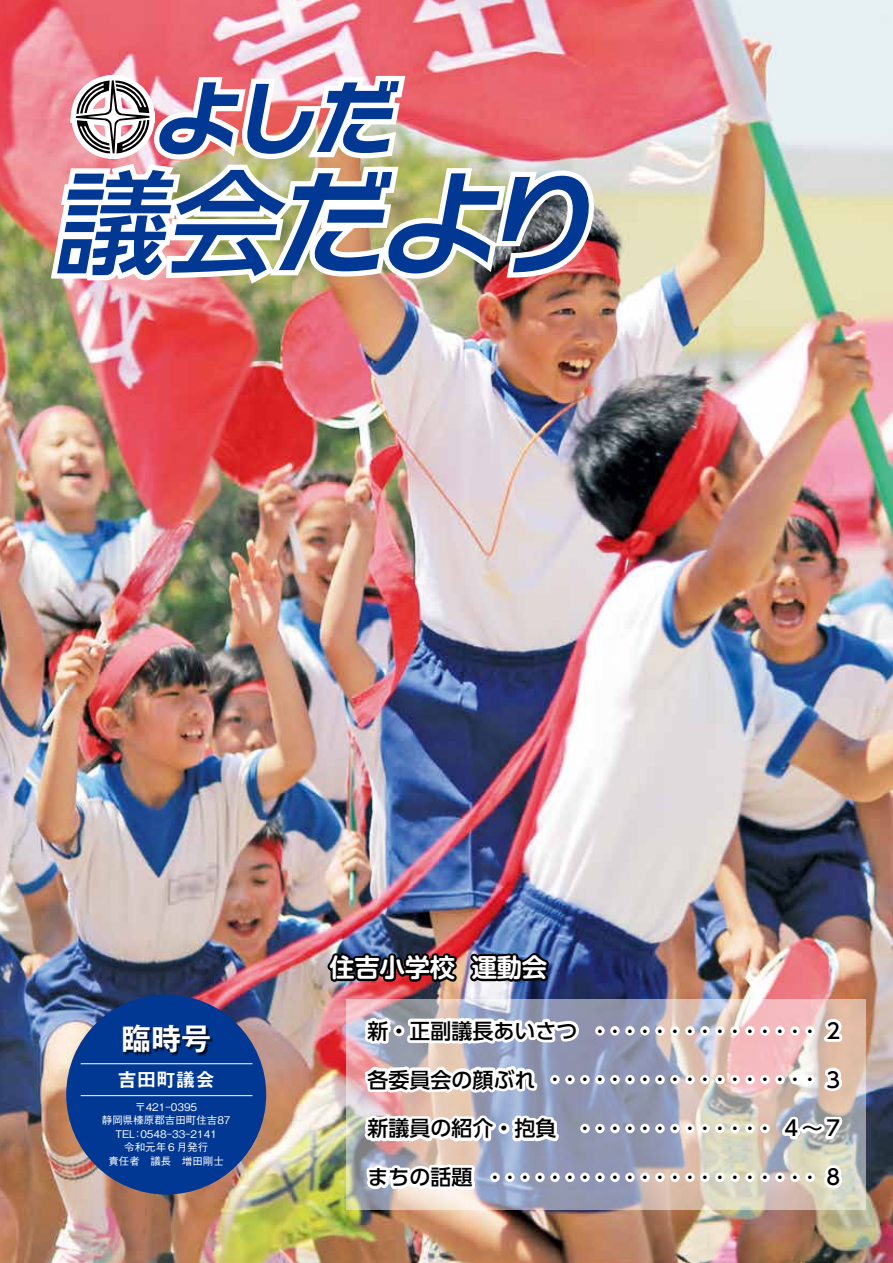
<style>
.page{position:relative;width:893px;height:1263px;background:#fff}
.page>*{position:absolute;margin:0;border:0;box-sizing:border-box;transform-origin:0 0}
.t1{font:700 30px "Gothic MB101 Pr 6 De";color:#fff}
.t2{font:700 25.35px "Shin M Go Pr 6 De";letter-spacing:-.01em;color:#fff}
.t3{font:500 21px "UD Shin Go Pr 6";color:#000}
.t4{font:19.5px "Midashi Go Pr 6 MB31";color:#fff}
.t5{font:500 15px "UD Shin Go Pr 6";color:#000}
.t6{font:500 10.5px "Gothic BBB Pr 6";color:#fff}
</style>
<div class="page">
<img style="left:0;top:0;width:893px;height:1263px">
<img style="left:346px;top:999px;width:519px;height:210px">
<svg style="left:360px;top:1013px;width:36px;height:36px"></svg>
<div style="left:393px;top:1025px;width:11px;height:11px;border:6px solid #fff;border-radius:50%"></div>
<svg style="left:404px;top:1014px;width:179px;height:34px"></svg>
<div style="left:595px;top:1026px;width:10px;height:9px;border:6px solid #fff;border-radius:50%"></div>
<div style="left:610px;top:1026px;width:10px;height:9px;border:6px solid #fff;border-radius:50%"></div>
<div style="left:625px;top:1026px;width:10px;height:9px;border:6px solid #fff;border-radius:50%"></div>
<div style="left:640px;top:1026px;width:10px;height:9px;border:6px solid #fff;border-radius:50%"></div>
<div style="left:655px;top:1026px;width:10px;height:9px;border:6px solid #fff;border-radius:50%"></div>
<div style="left:670px;top:1026px;width:10px;height:9px;border:6px solid #fff;border-radius:50%"></div>
<div style="left:685px;top:1026px;width:10px;height:9px;border:6px solid #fff;border-radius:50%"></div>
<div style="left:700px;top:1026px;width:10px;height:9px;border:6px solid #fff;border-radius:50%"></div>
<div style="left:715px;top:1026px;width:10px;height:9px;border:6px solid #fff;border-radius:50%"></div>
<div style="left:730px;top:1026px;width:10px;height:9px;border:6px solid #fff;border-radius:50%"></div>
<div style="left:745px;top:1026px;width:10px;height:9px;border:6px solid #fff;border-radius:50%"></div>
<div style="left:760px;top:1026px;width:10px;height:9px;border:6px solid #fff;border-radius:50%"></div>
<div style="left:775px;top:1026px;width:10px;height:9px;border:6px solid #fff;border-radius:50%"></div>
<div style="left:790px;top:1026px;width:10px;height:9px;border:6px solid #fff;border-radius:50%"></div>
<div style="left:805px;top:1026px;width:10px;height:9px;border:6px solid #fff;border-radius:50%"></div>
<svg style="left:812px;top:1016px;width:33px;height:29px"></svg>
<svg style="left:358px;top:1058px;width:184px;height:41px"></svg>
<div style="left:550px;top:1075px;width:10px;height:9px;border:6px solid #fff;border-radius:50%"></div>
<div style="left:565px;top:1075px;width:10px;height:9px;border:6px solid #fff;border-radius:50%"></div>
<div style="left:580px;top:1075px;width:10px;height:9px;border:6px solid #fff;border-radius:50%"></div>
<div style="left:595px;top:1075px;width:10px;height:9px;border:6px solid #fff;border-radius:50%"></div>
<div style="left:610px;top:1075px;width:10px;height:9px;border:6px solid #fff;border-radius:50%"></div>
<div style="left:625px;top:1075px;width:10px;height:9px;border:6px solid #fff;border-radius:50%"></div>
<div style="left:640px;top:1075px;width:10px;height:9px;border:6px solid #fff;border-radius:50%"></div>
<div style="left:655px;top:1075px;width:10px;height:9px;border:6px solid #fff;border-radius:50%"></div>
<div style="left:670px;top:1075px;width:10px;height:9px;border:6px solid #fff;border-radius:50%"></div>
<div style="left:685px;top:1075px;width:10px;height:9px;border:6px solid #fff;border-radius:50%"></div>
<div style="left:700px;top:1075px;width:10px;height:9px;border:6px solid #fff;border-radius:50%"></div>
<div style="left:715px;top:1075px;width:10px;height:9px;border:6px solid #fff;border-radius:50%"></div>
<div style="left:730px;top:1075px;width:10px;height:9px;border:6px solid #fff;border-radius:50%"></div>
<div style="left:745px;top:1075px;width:10px;height:9px;border:6px solid #fff;border-radius:50%"></div>
<div style="left:760px;top:1075px;width:10px;height:9px;border:6px solid #fff;border-radius:50%"></div>
<div style="left:775px;top:1075px;width:10px;height:9px;border:6px solid #fff;border-radius:50%"></div>
<div style="left:790px;top:1075px;width:10px;height:9px;border:6px solid #fff;border-radius:50%"></div>
<div style="left:805px;top:1075px;width:10px;height:9px;border:6px solid #fff;border-radius:50%"></div>
<svg style="left:819px;top:1064px;width:26px;height:30px"></svg>
<svg style="left:360px;top:1110px;width:141px;height:37px"></svg>
<div style="left:498px;top:1123px;width:11px;height:11px;border:6px solid #fff;border-radius:50%"></div>
<svg style="left:508px;top:1108px;width:60px;height:37px"></svg>
<div style="left:580px;top:1124px;width:10px;height:9px;border:6px solid #fff;border-radius:50%"></div>
<div style="left:595px;top:1124px;width:10px;height:9px;border:6px solid #fff;border-radius:50%"></div>
<div style="left:610px;top:1124px;width:10px;height:9px;border:6px solid #fff;border-radius:50%"></div>
<div style="left:625px;top:1124px;width:10px;height:9px;border:6px solid #fff;border-radius:50%"></div>
<div style="left:640px;top:1124px;width:10px;height:9px;border:6px solid #fff;border-radius:50%"></div>
<div style="left:655px;top:1124px;width:10px;height:9px;border:6px solid #fff;border-radius:50%"></div>
<div style="left:670px;top:1124px;width:10px;height:9px;border:6px solid #fff;border-radius:50%"></div>
<div style="left:685px;top:1124px;width:10px;height:9px;border:6px solid #fff;border-radius:50%"></div>
<div style="left:700px;top:1124px;width:10px;height:9px;border:6px solid #fff;border-radius:50%"></div>
<div style="left:715px;top:1124px;width:10px;height:9px;border:6px solid #fff;border-radius:50%"></div>
<div style="left:730px;top:1124px;width:10px;height:9px;border:6px solid #fff;border-radius:50%"></div>
<div style="left:745px;top:1124px;width:10px;height:9px;border:6px solid #fff;border-radius:50%"></div>
<div style="left:760px;top:1124px;width:10px;height:9px;border:6px solid #fff;border-radius:50%"></div>
<svg style="left:776px;top:1114px;width:71px;height:28px"></svg>
<svg style="left:364px;top:1160px;width:121px;height:39px"></svg>
<div style="left:490px;top:1172px;width:10px;height:10px;border:6px solid #fff;border-radius:50%"></div>
<div style="left:505px;top:1172px;width:10px;height:10px;border:6px solid #fff;border-radius:50%"></div>
<div style="left:520px;top:1172px;width:10px;height:10px;border:6px solid #fff;border-radius:50%"></div>
<div style="left:535px;top:1172px;width:10px;height:10px;border:6px solid #fff;border-radius:50%"></div>
<div style="left:550px;top:1172px;width:10px;height:10px;border:6px solid #fff;border-radius:50%"></div>
<div style="left:565px;top:1172px;width:10px;height:10px;border:6px solid #fff;border-radius:50%"></div>
<div style="left:580px;top:1172px;width:10px;height:10px;border:6px solid #fff;border-radius:50%"></div>
<div style="left:595px;top:1172px;width:10px;height:10px;border:6px solid #fff;border-radius:50%"></div>
<div style="left:610px;top:1172px;width:10px;height:10px;border:6px solid #fff;border-radius:50%"></div>
<div style="left:625px;top:1172px;width:10px;height:10px;border:6px solid #fff;border-radius:50%"></div>
<div style="left:640px;top:1172px;width:10px;height:10px;border:6px solid #fff;border-radius:50%"></div>
<div style="left:655px;top:1172px;width:10px;height:10px;border:6px solid #fff;border-radius:50%"></div>
<div style="left:670px;top:1172px;width:10px;height:10px;border:6px solid #fff;border-radius:50%"></div>
<div style="left:685px;top:1172px;width:10px;height:10px;border:6px solid #fff;border-radius:50%"></div>
<div style="left:700px;top:1172px;width:10px;height:10px;border:6px solid #fff;border-radius:50%"></div>
<div style="left:715px;top:1172px;width:10px;height:10px;border:6px solid #fff;border-radius:50%"></div>
<div style="left:730px;top:1172px;width:10px;height:10px;border:6px solid #fff;border-radius:50%"></div>
<div style="left:745px;top:1172px;width:10px;height:10px;border:6px solid #fff;border-radius:50%"></div>
<div style="left:760px;top:1172px;width:10px;height:10px;border:6px solid #fff;border-radius:50%"></div>
<div style="left:775px;top:1172px;width:10px;height:10px;border:6px solid #fff;border-radius:50%"></div>
<div style="left:790px;top:1172px;width:10px;height:10px;border:6px solid #fff;border-radius:50%"></div>
<div style="left:805px;top:1172px;width:10px;height:10px;border:6px solid #fff;border-radius:50%"></div>
<svg style="left:821px;top:1162px;width:24px;height:29px"></svg>
<img style="left:324px;top:945px;width:229px;height:47px">
<img style="left:0;top:0;width:235px;height:473px">
<img style="left:45px;top:158px;width:550px;height:132px">
<img style="left:57px;top:71px;width:535px;height:205px">
<div style="left:66px;top:994px;width:200px;height:200px;background:#003894;border-radius:50%"></div>
<hr style="left:81px;top:1063px;width:171px;height:1px;background:#fff">
<hr style="left:81px;top:1095px;width:171px;height:1px;background:#fff">
<div style="left:123px;top:1025px;width:90px;height:31px;background:#000;opacity:.75"></div>
<h1 class="t1" style="left:121px;top:1014px;width:91px">臨時号</h1>
<h3 class="t4" style="left:117px;top:1064px;width:99px">吉田町議会</h3>
<p class="t6" style="left:135px;top:1098px;width:64px">〒421-0395</p>
<p class="t6" style="left:102px;top:1112px;width:130px">静岡県榛原郡吉田町住吉87</p>
<p class="t6" style="left:132px;top:1125px;width:86px">：0548-33-2141</p>
<p class="t6" style="left:115px;top:1125px;width:21px">TEL</p>
<p class="t6" style="left:124px;top:1139px;width:86px">令和元年６月発行</p>
<p class="t6" style="left:108px;top:1152px;width:117px">責任者　議長　増田剛士</p>
<h2 class="t2" style="left:329px;top:946px;width:127px">住吉小学校</h2>
<h2 class="t2" style="left:472px;top:946px;width:77px">運動会</h2>
<h3 class="t3" style="left:367px;top:1014px;width:211px">新・正副議長あいさつ</h3>
<p class="t5" style="left:592px;top:1019px;width:226px">・・・・・・・・・・・・・・・</p>
<h3 class="t3" style="left:367px;top:1062px;width:169px">各委員会の顔ぶれ</h3>
<p class="t5" style="left:547px;top:1067px;width:271px">・・・・・・・・・・・・・・・・・・</p>
<h3 class="t3" style="left:823px;top:1014px;width:22px">２</h3>
<h3 class="t3" style="left:823px;top:1062px;width:22px">３</h3>
<h3 class="t3" style="left:367px;top:1111px;width:190px">新議員の紹介・抱負</h3>
<p class="t5" style="left:577px;top:1116px;width:196px">・・・・・・・・・・・・・</p>
<h3 class="t3" style="left:781px;top:1111px;width:64px">４~７</h3>
<h3 class="t3" style="left:367px;top:1160px;width:106px">まちの話題</h3>
<p class="t5" style="left:487px;top:1165px;width:331px">・・・・・・・・・・・・・・・・・・・・・・</p>
<h3 class="t3" style="left:823px;top:1160px;width:22px">８</h3>
</div>
